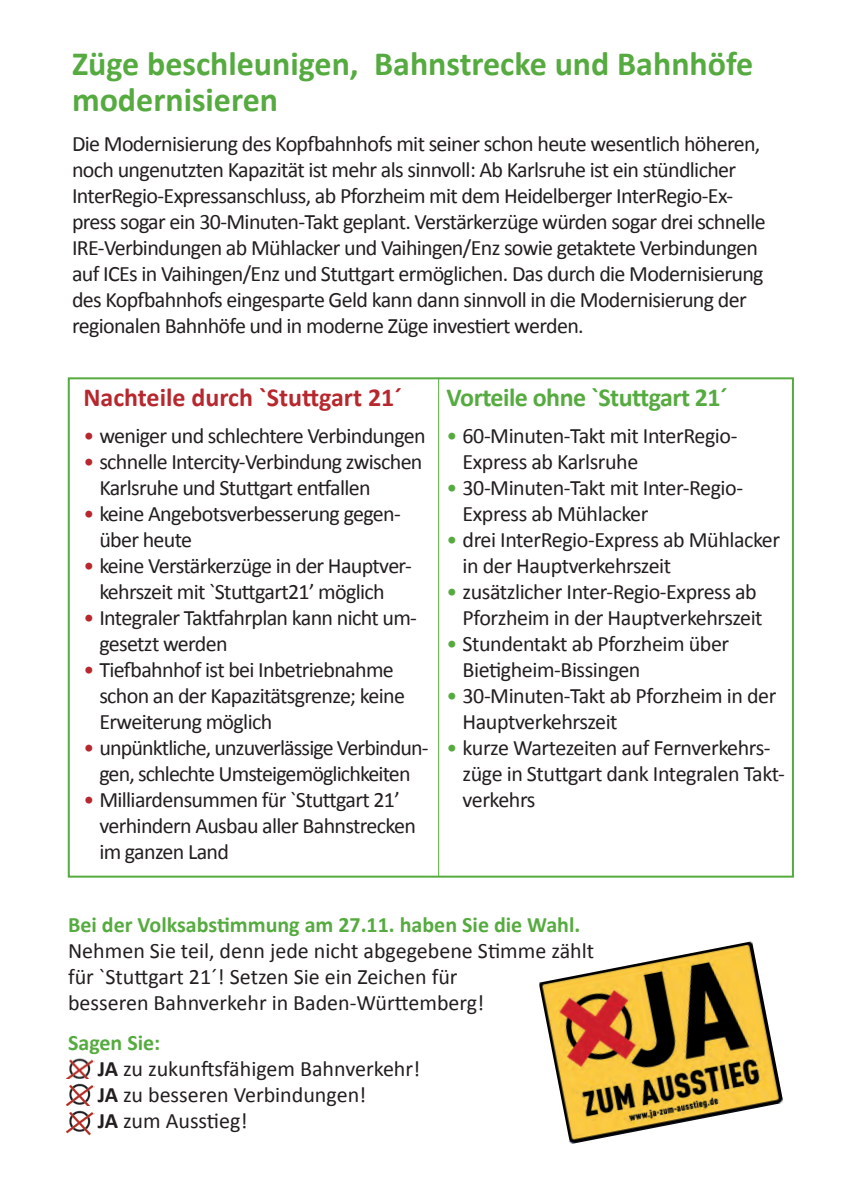
<style>
.page{position:relative;width:845px;height:1191px;background:#fff}
.page>*{position:absolute;margin:0;border:0;box-sizing:border-box;transform-origin:0 0}
.t1{font:700 34px/36px "Calibri";color:#56ab40}
.t2{font:700 26px "Calibri";color:#b7282e}
.t3{font:700 26px "Calibri";letter-spacing:-.02em;color:#56ab40}
.t4{font:22px/26px "Calibri";letter-spacing:-.03em;color:#231f20}
.t5{font:22px/26px "Calibri";color:#231f20}
.t6{font:700 22px "Calibri";color:#56ab40}
.s1{color:#b7282e}
.s2{color:#56ab40}
.s3{font-weight:700;color:#56ab40}
.s4{font-weight:700}
</style>
<div class="page">
<img style="left:66px;top:1058px;width:28px;height:21px">
<img style="left:66px;top:1083px;width:28px;height:23px">
<img style="left:66px;top:1110px;width:28px;height:25px">
<div style="left:68px;top:377px;width:726px;height:500px;border:2px solid #56ab40"></div>
<img style="left:539px;top:941px;width:244px;height:203px">
<hr style="left:438px;top:378px;width:1px;height:498px;background:#56ab40">
<h1 class="t1" style="left:72px;top:44px;width:683px">Züge beschleunigen, Bahnstrecke und Bahnhöfe modernisieren</h1>
<p class="t4" style="left:72px;top:130px;width:695px">Die Modernisierung des Kopfbahnhofs mit seiner schon heute wesentlich höheren, noch ungenutzten Kapazität ist mehr als sinnvoll: Ab Karlsruhe ist ein stündlicher InterRegio-Expressanschluss, ab Pforzheim mit dem Heidelberger InterRegio-Ex&shy;press sogar ein 30-Minuten-Takt geplant. Verstärkerzüge würden sogar drei schnelle IRE-Verbindungen ab Mühlacker und Vaihingen/Enz sowie getaktete Verbindungen auf ICEs in Vaihingen/Enz und Stuttgart ermöglichen. Das durch die Modernisierung des Kopfbahnhofs eingesparte Geld kann dann sinnvoll in die Modernisierung der regionalen Bahnhöfe und in moderne Züge investiert werden.</p>
<p class="t2" style="left:83px;top:381px;width:320px">Nachteile durch `Stuttgart 21´</p>
<p class="t4" style="left:83px;top:421px;width:344px"><span class="s1">•</span> weniger und schlechtere Verbindungen</p>
<p class="t4" style="left:99px;top:447px;width:325px;text-indent:-16px"><span class="s1">•</span> schnelle Intercity-Verbindung zwischen<br>Karlsruhe und Stuttgart entfallen</p>
<p class="t4" style="left:99px;top:499px;width:303px;text-indent:-16px"><span class="s1">•</span> keine Angebotsverbesserung gegen&shy;über heute</p>
<p class="t4" style="left:83px;top:552px;width:330px;text-align:center"><span class="s1">•</span> keine Verstärkerzüge in der Hauptver&shy;kehrszeit mit `Stuttgart21’ möglich</p>
<p class="t4" style="left:99px;top:604px;width:319px;text-indent:-16px"><span class="s1">•</span> Integraler Taktfahrplan kann nicht um&shy;gesetzt werden</p>
<p class="t4" style="left:99px;top:656px;width:307px;text-indent:-16px"><span class="s1">•</span> Tiefbahnhof ist bei Inbetriebnahme schon an der Kapazitätsgrenze; keine<br>Erweiterung möglich</p>
<p class="t4" style="left:83px;top:734px;width:347px;text-align:center"><span class="s1">•</span> unpünktliche, unzuverlässige Verbindun&shy;gen, schlechte Umsteigemöglichkeiten</p>
<p class="t4" style="left:99px;top:786px;width:318px;text-indent:-16px"><span class="s1">•</span> Milliardensummen für `Stuttgart 21’ verhindern Ausbau aller Bahnstrecken im ganzen Land</p>
<p class="t3" style="left:446px;top:381px;width:283px">Vorteile ohne `Stuttgart 21´</p>
<p class="t4" style="left:462px;top:421px;width:276px;text-indent:-16px"><span class="s2">•</span> 60-Minuten-Takt mit InterRegio-<br>Express ab Karlsruhe</p>
<p class="t4" style="left:462px;top:473px;width:282px;text-indent:-16px"><span class="s2">•</span> 30-Minuten-Takt mit Inter-Regio-<br>Express ab Mühlacker</p>
<p class="t4" style="left:462px;top:526px;width:319px;text-indent:-16px"><span class="s2">•</span> drei InterRegio-Express ab Mühlacker in der Hauptverkehrszeit</p>
<p class="t4" style="left:446px;top:578px;width:317px;text-align:right"><span class="s2">•</span> zusätzlicher Inter-Regio-Express ab<br>Pforzheim in der Hauptverkehrszeit</p>
<p class="t4" style="left:462px;top:630px;width:268px;text-indent:-16px"><span class="s2">•</span> Stundentakt ab Pforzheim über<br>Bietigheim-Bissingen</p>
<p class="t4" style="left:462px;top:682px;width:315px;text-indent:-16px"><span class="s2">•</span> 30-Minuten-Takt ab Pforzheim in der<br>Hauptverkehrszeit</p>
<p class="t4" style="left:462px;top:734px;width:324px;text-indent:-16px"><span class="s2">•</span> kurze Wartezeiten auf Fernverkehrs&shy;züge in Stuttgart dank Integralen Takt&shy;verkehrs</p>
<p class="t6" style="left:68px;top:911px;width:514px">Bei der Volksabstimmung am 27.11. haben Sie die Wahl.</p>
<p class="t5" style="left:68px;top:936px;width:527px">Nehmen Sie teil, denn jede nicht abgegebene Stimme zählt für `Stuttgart 21´! Setzen Sie ein Zeichen für<br>besseren Bahnverkehr in Baden-Württemberg!</p>
<p class="t5" style="left:98px;top:1029px;width:324px;text-indent:-30px"><span class="s3">Sagen Sie:<br></span><span class="s4">JA</span> zu zukunftsfähigem Bahnverkehr!<br><span class="s4">JA</span> zu besseren Verbindungen!<br><span class="s4">JA</span> zum Ausstieg!</p>
</div>
